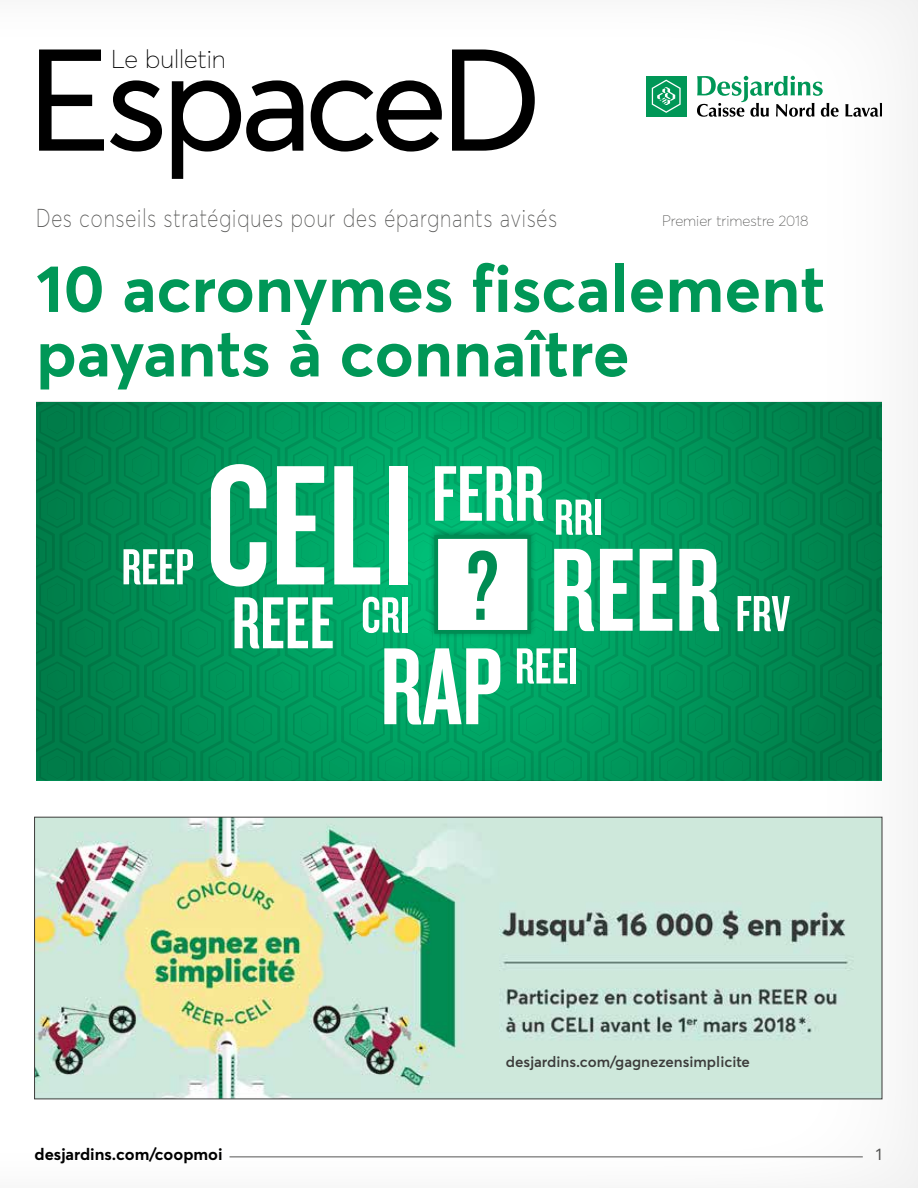
<style>
.page{position:relative;width:918px;height:1188px;background:#fff}
.page>*{position:absolute;margin:0;border:0;box-sizing:border-box;transform-origin:0 0}
.t1{font:177.6px "Knockout HTF48 Featherweight";color:#fff}
.t2{font:142.5px "Averta";letter-spacing:-.055em;color:#000}
.t3{font:123px "Knockout HTF48 Featherweight";color:#fff}
.t4{font:113.85px "Knockout HTF48 Featherweight";color:#fff}
.t5{font:81.9px "Knockout HTF48 Featherweight";color:#fff}
.t6{font:76.5px "Knockout HTF48 Featherweight";color:#fff}
.t7{font:700 66px/64.5px "Averta";color:#009757}
.t8{font:52.65px "Knockout HTF48 Featherweight";color:#fff}
.t9{font:100 25.5px "Averta";letter-spacing:.05em;color:#575756;scale:.8 1}
.t10{font:100 25.5px "Averta";color:#000}
.t11{font:700 16.5px "Averta";color:#000}
.t12{font:16.5px "Averta";color:#575756}
.t13{font:600 15px "Averta";color:#3c3c3b}
.t14{font:100 15px "Averta";color:#575756}
</style>
<div class="page">
<img style="left:36px;top:819px;width:844px;height:278px">
<svg style="left:36px;top:402px;width:846px;height:378px;background:#009459"></svg>
<div style="left:428px;top:528px;width:109px;height:110px;background:#000;opacity:.3"></div>
<div style="left:436px;top:537px;width:93px;height:95px;background:#fff"></div>
<div style="left:434px;top:535px;width:97px;height:99px;border:4px solid #008c53"></div>
<div style="left:646px;top:76px;width:40px;height:40px;background:#009757"></div>
<svg style="left:652px;top:80px;width:29px;height:33px"></svg>
<svg style="left:697px;top:76px;width:142px;height:41px"></svg>
<svg style="left:845px;top:103px;width:37px;height:14px"></svg>
<h2 class="t2" style="left:26px;top:11px;width:518px">Espace D</h2>
<p class="t10" style="left:111px;top:44px;width:116px">Le bulletin</p>
<p class="t9" style="left:36px;top:202px;width:653px">Des conseils stratégiques pour des épargnants avisés</p>
<p class="t14" style="left:662px;top:212px;width:148px">Premier trimestre 2018</p>
<h3 class="t7" style="left:36px;top:256px;width:790px">10 acronymes fiscalement payants à connaître</h3>
<h3 class="t8" style="left:122px;top:540px;width:74px">REEP</h3>
<h1 class="t1" style="left:206px;top:434px;width:294px">CELI <sub>?</sub></h1>
<h3 class="t5" style="left:432px;top:452px;width:114px">FERR</h3>
<h3 class="t8" style="left:554px;top:490px;width:50px">RRI</h3>
<h3 class="t3" style="left:550px;top:527px;width:172px">REER</h3>
<h3 class="t8" style="left:361px;top:588px;width:50px">CRI</h3>
<h3 class="t8" style="left:736px;top:587px;width:56px">FRV</h3>
<h3 class="t6" style="left:232px;top:584px;width:104px">REEE</h3>
<h3 class="t4" style="left:380px;top:628px;width:124px">RAP</h3>
<h3 class="t8" style="left:515px;top:639px;width:65px">REEI</h3>
<p class="t13" style="left:506px;top:1052px;width:246px">desjardins.com/gagnezensimplicite</p>
<p class="t11" style="left:35px;top:1144px;width:190px">desjardins.com/coopmoi</p>
<p class="t12" style="left:876px;top:1144px;width:8px">1</p>
</div>
